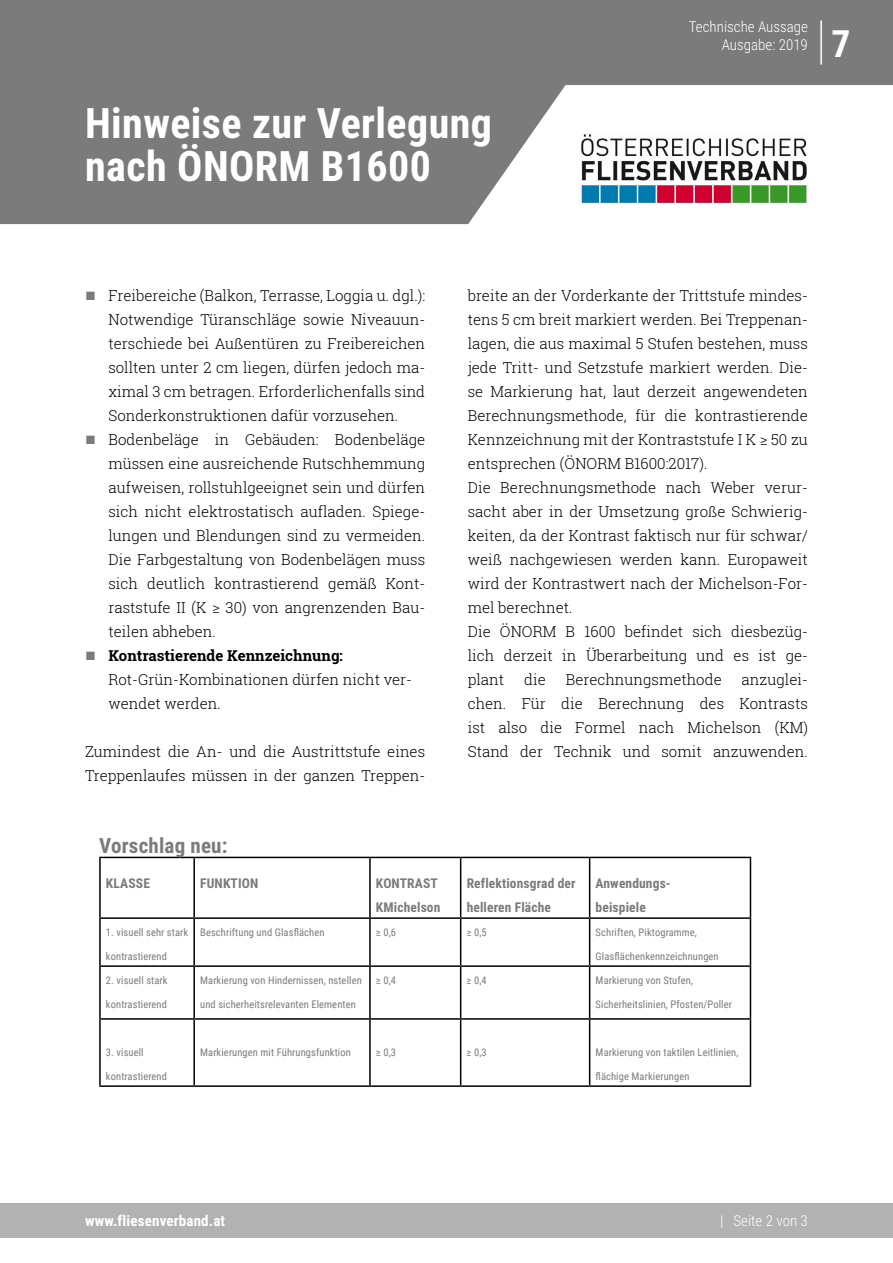
<style>
.page{position:relative;width:893px;height:1263px;background:#fff}
.page>*{position:absolute;margin:0;border:0;box-sizing:border-box;transform-origin:0 0}
.t1{font:700 42px/43.5px "Roboto Condensed";letter-spacing:.01em;color:#fff}
.t2{font:700 37.5px "Roboto Condensed";color:#fff}
.t3{font:700 21px "Roboto Condensed";letter-spacing:.01em;color:#7c7b7b}
.t4{font:300 15px/24px "Roboto Slab";color:#000;text-align:justify}
.t5{font:300 15px "Roboto Condensed";color:#fff}
.t6{font:700 15px "Roboto Condensed";letter-spacing:.01em;color:#fff}
.t7{font:700 13.5px/24px "Roboto Condensed";letter-spacing:.01em;color:#7c7b7b}
.t8{font:10.5px "Roboto Condensed";letter-spacing:.01em;color:#7c7b7b}
.s1{font-family:"Arial";font-weight:400;font-size:18px;color:#7c7b7b}
.s2{font-weight:700}
</style>
<div class="page">
<svg style="left:0;top:0;width:893px;height:224px;fill:#7c7b7b"></svg>
<hr style="left:820px;top:20px;width:2px;height:45px;background:#fff">
<div style="left:0;top:1203px;width:893px;height:34px;background:#b3b2b2"></div>
<img style="left:580px;top:133px;width:228px;height:71px">
<hr style="left:99px;top:857px;width:95px;height:1px;background:#000">
<hr style="left:99px;top:858px;width:2px;height:59px;background:#000">
<hr style="left:194px;top:857px;width:176px;height:1px;background:#000">
<hr style="left:193px;top:858px;width:2px;height:59px;background:#000">
<hr style="left:370px;top:857px;width:91px;height:1px;background:#000">
<hr style="left:369px;top:858px;width:2px;height:59px;background:#000">
<hr style="left:461px;top:857px;width:129px;height:1px;background:#000">
<hr style="left:460px;top:858px;width:1px;height:59px;background:#000">
<hr style="left:590px;top:857px;width:161px;height:1px;background:#000">
<hr style="left:589px;top:858px;width:1px;height:59px;background:#000">
<hr style="left:750px;top:858px;width:1px;height:59px;background:#000">
<hr style="left:99px;top:917px;width:95px;height:2px;background:#000">
<hr style="left:99px;top:919px;width:2px;height:46px;background:#000">
<hr style="left:194px;top:917px;width:176px;height:2px;background:#000">
<hr style="left:193px;top:919px;width:2px;height:46px;background:#000">
<hr style="left:370px;top:917px;width:91px;height:2px;background:#000">
<hr style="left:369px;top:919px;width:2px;height:46px;background:#000">
<hr style="left:461px;top:917px;width:129px;height:2px;background:#000">
<hr style="left:460px;top:919px;width:1px;height:46px;background:#000">
<hr style="left:590px;top:917px;width:161px;height:2px;background:#000">
<hr style="left:589px;top:919px;width:1px;height:46px;background:#000">
<hr style="left:750px;top:919px;width:1px;height:46px;background:#000">
<hr style="left:99px;top:965px;width:95px;height:2px;background:#000">
<hr style="left:99px;top:967px;width:2px;height:51px;background:#000">
<hr style="left:194px;top:965px;width:176px;height:2px;background:#000">
<hr style="left:193px;top:967px;width:2px;height:51px;background:#000">
<hr style="left:370px;top:965px;width:91px;height:2px;background:#000">
<hr style="left:369px;top:967px;width:2px;height:51px;background:#000">
<hr style="left:461px;top:965px;width:129px;height:2px;background:#000">
<hr style="left:460px;top:967px;width:1px;height:51px;background:#000">
<hr style="left:590px;top:965px;width:161px;height:2px;background:#000">
<hr style="left:589px;top:967px;width:1px;height:51px;background:#000">
<hr style="left:750px;top:967px;width:1px;height:51px;background:#000">
<hr style="left:99px;top:1018px;width:95px;height:2px;background:#000">
<hr style="left:99px;top:1020px;width:2px;height:65px;background:#000">
<hr style="left:194px;top:1018px;width:176px;height:2px;background:#000">
<hr style="left:193px;top:1020px;width:2px;height:65px;background:#000">
<hr style="left:370px;top:1018px;width:91px;height:2px;background:#000">
<hr style="left:369px;top:1020px;width:2px;height:65px;background:#000">
<hr style="left:461px;top:1018px;width:129px;height:2px;background:#000">
<hr style="left:460px;top:1020px;width:1px;height:65px;background:#000">
<hr style="left:590px;top:1018px;width:161px;height:2px;background:#000">
<hr style="left:589px;top:1020px;width:1px;height:65px;background:#000">
<hr style="left:750px;top:1020px;width:1px;height:65px;background:#000">
<hr style="left:99px;top:1085px;width:95px;height:2px;background:#000">
<hr style="left:194px;top:1085px;width:176px;height:2px;background:#000">
<hr style="left:370px;top:1085px;width:91px;height:2px;background:#000">
<hr style="left:461px;top:1085px;width:129px;height:2px;background:#000">
<hr style="left:590px;top:1085px;width:161px;height:2px;background:#000">
<h1 class="t1" style="left:85px;top:100px;width:408px">Hinweise zur Verlegung nach ÖNORM B1600</h1>
<p class="t5" style="left:689px;top:16px;width:121px">Technische Aussage</p>
<p class="t5" style="left:722px;top:34px;width:88px">Ausgabe: 2019</p>
<h2 class="t2" style="left:831px;top:17px;width:21px">7</h2>
<p class="t4" style="left:108px;top:283px;width:318px;text-indent:-23px"><span class="s1">■</span> Freibereiche (Balkon, Terrasse, Loggia u. dgl.):<br>Notwendige Türanschläge sowie Niveauun&shy;terschiede bei Außentüren zu Freibereichen sollten unter 2 cm liegen, dürfen jedoch ma&shy;ximal 3 cm betragen. Erforderlichenfalls sind Sonderkonstruktionen dafür vorzusehen.</p>
<p class="t4" style="left:108px;top:427px;width:318px;text-indent:-23px"><span class="s1">■</span> Bodenbeläge in Gebäuden: Bodenbeläge müssen eine ausreichende Rutschhemmung aufweisen, rollstuhlgeeignet sein und dürfen sich nicht elektrostatisch aufladen. Spiege&shy;lungen und Blendungen sind zu vermeiden.<br>Die Farbgestaltung von Bodenbelägen muss sich deutlich kontrastierend gemäß Kont&shy;raststufe II (K ≥ 30) von angrenzenden Bau&shy;teilen abheben.</p>
<p class="t4" style="left:108px;top:643px;width:305px;text-align:left;text-indent:-23px"><span class="s1">■</span> <span class="s2">Kontrastierende Kennzeichnung:<br></span>Rot-Grün-Kombinationen dürfen nicht ver&shy;wendet werden.</p>
<p class="t4" style="left:85px;top:739px;width:342px">Zumindest die An- und die Austrittstufe eines<br>Treppenlaufes müssen in der ganzen Treppen-</p>
<h3 class="t3" style="left:99px;top:831px;width:130px">Vorschlag neu:</h3>
<p class="t4" style="left:468px;top:283px;width:342px;text-align:left">breite an der Vorderkante der Trittstufe mindes&shy;tens 5 cm breit markiert werden. Bei Treppenan&shy;lagen, die aus maximal 5 Stufen bestehen, muss jede Tritt- und Setzstufe markiert werden. Die&shy;se Markierung hat, laut derzeit angewendeten Berechnungsmethode, für die kontrastierende Kennzeichnung mit der Kontraststufe I K ≥ 50 zu entsprechen (ÖNORM B1600:2017).<br>Die Berechnungsmethode nach Weber verur&shy;sacht aber in der Umsetzung große Schwierig&shy;keiten, da der Kontrast faktisch nur für schwar/ weiß nachgewiesen werden kann. Europaweit wird der Kontrastwert nach der Michelson-For&shy;mel berechnet.<br>Die ÖNORM B 1600 befindet sich diesbezüg&shy;lich derzeit in Überarbeitung und es ist ge&shy;plant</p>
<p class="t4" style="left:468px;top:667px;width:342px;text-indent:274px">anzuglei&shy;chen. Für die Berechnung des Kontrasts ist also die Formel nach Michelson (KM)<br>Stand der Technik und somit anzuwenden.</p>
<p class="t4" style="left:524px;top:667px;width:23px">die</p>
<p class="t4" style="left:566px;top:667px;width:157px">Berechnungsmethode</p>
<p class="t7" style="left:106px;top:871px;width:45px">KLASSE</p>
<p class="t7" style="left:200px;top:871px;width:60px">FUNKTION</p>
<p class="t7" style="left:376px;top:871px;width:66px">KONTRAST<br>KMichelson</p>
<p class="t7" style="left:467px;top:871px;width:111px">Reflektionsgrad der helleren Fläche</p>
<p class="t7" style="left:596px;top:871px;width:77px">Anwendungs&shy;beispiele</p>
<p class="t8" style="left:106px;top:925px;width:84px">1. visuell sehr stark</p>
<p class="t8" style="left:106px;top:949px;width:63px">kontrastierend</p>
<p class="t8" style="left:200px;top:925px;width:126px">Beschriftung und Glasflächen</p>
<p class="t8" style="left:376px;top:925px;width:22px">≥ 0,6</p>
<p class="t8" style="left:467px;top:925px;width:22px">≥ 0,5</p>
<p class="t8" style="left:596px;top:925px;width:103px">Schriften, Piktogramme,</p>
<p class="t8" style="left:596px;top:949px;width:125px">Glasflächenkennzeichnungen</p>
<p class="t8" style="left:106px;top:973px;width:63px">2. visuell stark</p>
<p class="t8" style="left:106px;top:997px;width:63px">kontrastierend</p>
<p class="t8" style="left:106px;top:1045px;width:39px">3. visuell</p>
<p class="t8" style="left:106px;top:1069px;width:63px">kontrastierend</p>
<p class="t8" style="left:200px;top:973px;width:163px">Markierung von Hindernissen, nstellen</p>
<p class="t8" style="left:200px;top:997px;width:157px">und sicherheitsrelevanten Elementen</p>
<p class="t8" style="left:376px;top:973px;width:22px">≥ 0,4</p>
<p class="t8" style="left:467px;top:973px;width:22px">≥ 0,4</p>
<p class="t8" style="left:596px;top:973px;width:99px">Markierung von Stufen,</p>
<p class="t8" style="left:596px;top:997px;width:138px">Sicherheitslinien, Pfosten/Poller</p>
<p class="t8" style="left:200px;top:1045px;width:152px">Markierungen mit Führungsfunktion</p>
<p class="t8" style="left:376px;top:1045px;width:22px">≥ 0,3</p>
<p class="t8" style="left:467px;top:1045px;width:22px">≥ 0,3</p>
<p class="t8" style="left:596px;top:1045px;width:144px">Markierung von taktilen Leitlinien,</p>
<p class="t8" style="left:596px;top:1069px;width:95px">flächige Markierungen</p>
<p class="t6" style="left:85px;top:1210px;width:142px">www.fliesenverband.at</p>
<p class="t5" style="left:720px;top:1210px;width:89px">| Seite 2 von 3</p>
</div>
